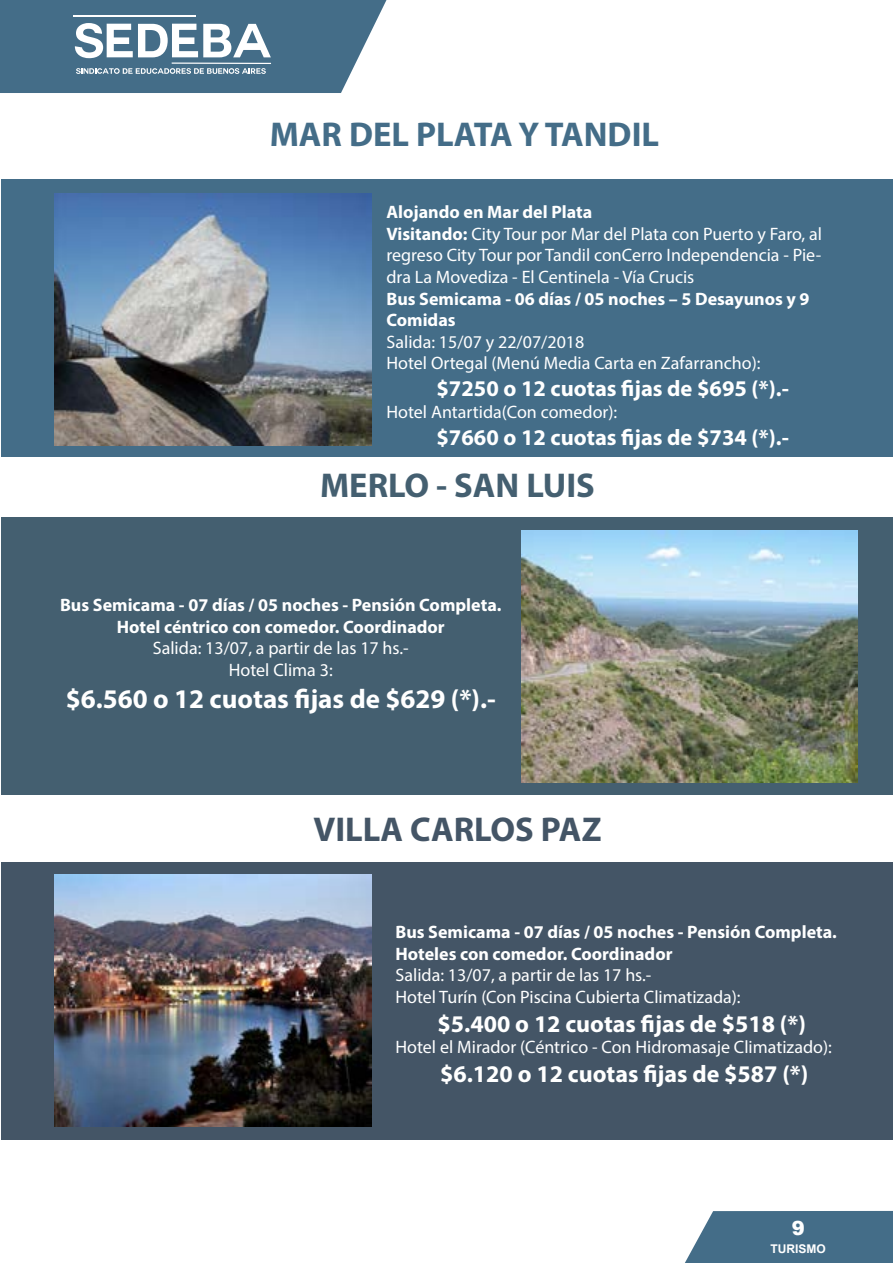
<style>
.page{position:relative;width:893px;height:1263px;background:#fff}
.page>*{position:absolute;margin:0;border:0;box-sizing:border-box;transform-origin:0 0}
.t1{font:700 34.5px "Myriad Pro";color:#446d88}
.t2{font:700 34.5px "Myriad Pro";color:#456}
.t3{font:700 34.5px "Myriad Pro";color:#445f70}
.t4{font:700 27px "Myriad Pro";color:#fff}
.t5{font:700 24px "Myriad Pro";color:#fff}
.t6{font:700 22.5px "Myriad Pro";color:#fff}
.t7{font:900 19.5px "Arial";color:#fff}
.t8{font:18px/21.6px "Myriad Pro";color:#fff}
.t9{font:700 18px/21.6px "Myriad Pro";color:#fff}
.t10{font:700 12px "Arial";color:#fff}
.s1{font-weight:700}
</style>
<div class="page">
<div style="left:1px;top:179px;width:891px;height:278px;background:#446d88"></div>
<div style="left:1px;top:518px;width:891px;height:277px;background:#445f70"></div>
<div style="left:1px;top:862px;width:891px;height:277px;background:#456"></div>
<svg style="left:685px;top:1211px;width:208px;height:52px;background:#517790"></svg>
<svg style="left:0;top:0;width:386px;height:93px"></svg>
<hr style="left:172px;top:63px;width:99px;height:1px;background:#fff">
<img style="left:54px;top:193px;width:317px;height:252px">
<img style="left:521px;top:530px;width:337px;height:252px">
<img style="left:54px;top:874px;width:317px;height:252px">
<h1 class="t1" style="left:270px;top:112px;width:391px">MAR DEL PLATA Y TANDIL</h1>
<p class="t8" style="left:386px;top:201px;width:437px"><span class="s1">Alojando en Mar del Plata<br>Visitando:</span> City Tour por Mar del Plata con Puerto y Faro, al regreso City Tour por Tandil conCerro Independencia - Pie&shy;dra La Movediza - El Centinela - Vía Crucis</p>
<p class="t9" style="left:386px;top:287px;width:425px">Bus Semicama - 06 días / 05 noches – 5 Desayunos y 9<br>Comidas</p>
<p class="t8" style="left:386px;top:331px;width:376px">Salida: 15/07 y 22/07/2018<br>Hotel Ortegal (Menú Media Carta en Zafarrancho):</p>
<p class="t6" style="left:436px;top:374px;width:354px">$7250 o 12 cuotas fijas de $695 (*).-</p>
<p class="t8" style="left:386px;top:401px;width:232px">Hotel Antartida(Con comedor):</p>
<p class="t6" style="left:436px;top:423px;width:354px">$7660 o 12 cuotas fijas de $734 (*).-</p>
<h1 class="t3" style="left:320px;top:463px;width:276px">MERLO - SAN LUIS</h1>
<p class="t9" style="left:60px;top:593px;width:443px;text-align:center">Bus Semicama - 07 días / 05 noches - Pensión Completa.<br>Hotel céntrico con comedor. Coordinador</p>
<p class="t8" style="left:153px;top:637px;width:257px;text-align:center">Salida: 13/07, a partir de las 17 hs.-<br>Hotel Clima 3:</p>
<h2 class="t4" style="left:66px;top:681px;width:431px">$6.560 o 12 cuotas fijas de $629 (*).-</h2>
<h1 class="t2" style="left:313px;top:807px;width:290px">VILLA CARLOS PAZ</h1>
<p class="t9" style="left:395px;top:920px;width:443px">Bus Semicama - 07 días / 05 noches - Pensión Completa.<br>Hoteles con comedor. Coordinador</p>
<p class="t8" style="left:395px;top:964px;width:347px">Salida: 13/07, a partir de las 17 hs.-<br>Hotel Turín (Con Piscina Cubierta Climatizada):</p>
<h3 class="t5" style="left:438px;top:1008px;width:370px">$5.400 o 12 cuotas fijas de $518 (*)</h3>
<p class="t8" style="left:395px;top:1036px;width:438px">Hotel el Mirador (Céntrico - Con Hidromasaje Climatizado):</p>
<h3 class="t5" style="left:440px;top:1058px;width:370px">$6.120 o 12 cuotas fijas de $587 (*)</h3>
<p class="t7" style="left:792px;top:1214px;width:15px">9</p>
<p class="t10" style="left:770px;top:1241px;width:57px">TURISMO</p>
</div>
